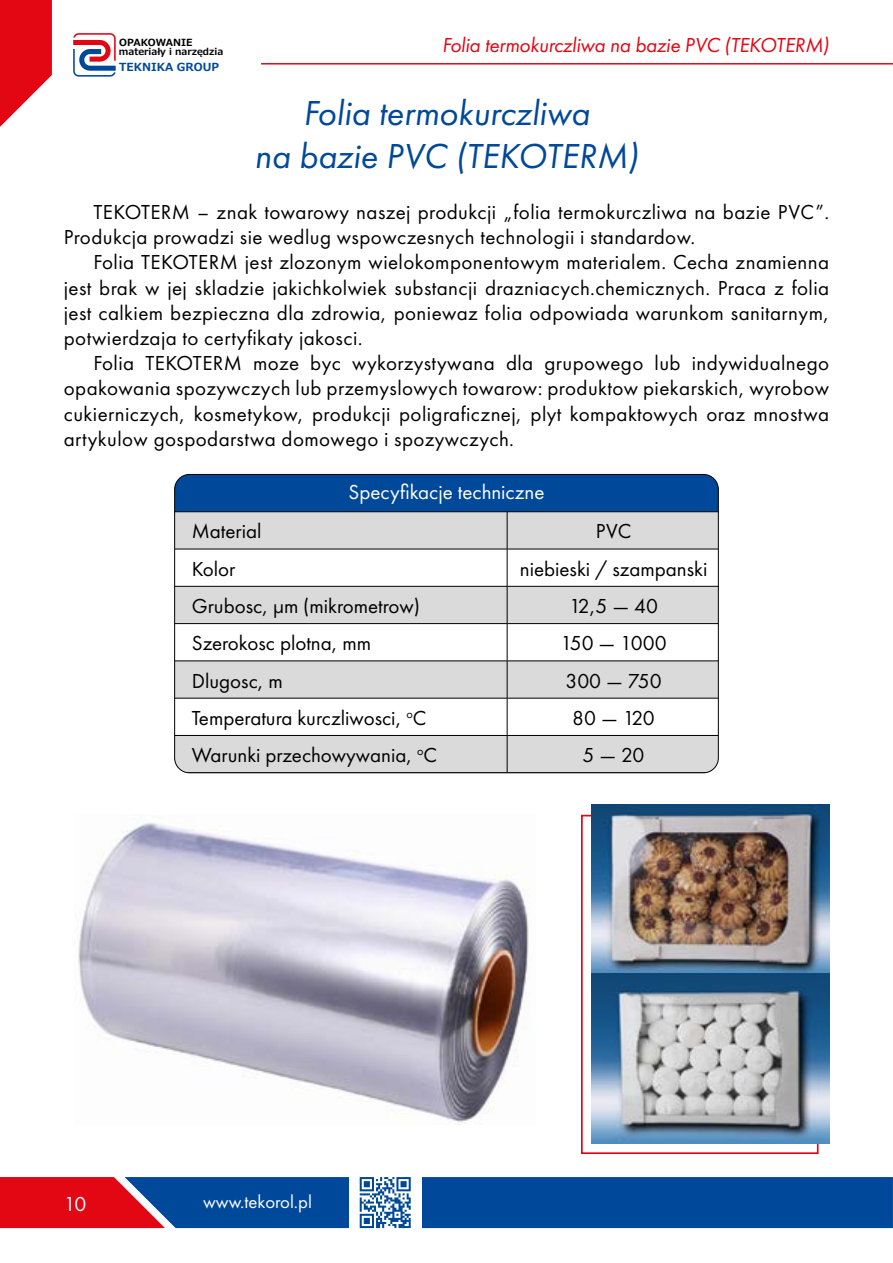
<style>
.page{position:relative;width:893px;height:1263px;background:#fff}
.page>*{position:absolute;margin:0;border:0;box-sizing:border-box;transform-origin:0 0}
.t1{font:italic 36px/43.2px "Futura PT";color:#00489a;text-align:center}
.t2{font:21px/25.2px "Futura PT";letter-spacing:.02em;color:#000;text-align:justify}
.t3{font:21px "Futura PT";color:#000}
.t4{font:italic 21px "Futura PT";letter-spacing:-.01em;color:#e30613}
.t5{font:21px "Futura PT";color:#fff}
.t6{font:18.75px "Futura Book C";color:#fff}
.t7{font:700 11.1px "Meiryo UI";color:#00499a}
.t8{font:700 9.9px "Meiryo UI";color:#000}
.t9{font:700 9.3px "Meiryo UI";color:#000}
</style>
<div class="page">
<svg style="left:0;top:0;width:52px;height:127px"></svg>
<svg style="left:360px;top:1228px;width:51px;height:1px"></svg>
<svg style="left:0;top:1177px;width:893px;height:51px;background:#33498b"></svg>
<svg style="left:73px;top:33px;width:43px;height:44px"></svg>
<hr style="left:261px;top:63px;width:632px;height:2px;background:#e30613">
<div style="left:581px;top:815px;width:238px;height:339px;border:2px solid #e30613"></div>
<div style="left:175px;top:474px;width:543px;height:38px;background:#00489a"></div>
<div style="left:176px;top:512px;width:541px;height:260px;background:#dadada"></div>
<svg style="left:176px;top:550px;width:541px;height:185px"></svg>
<hr style="left:507px;top:512px;width:1px;height:37px;background:#000">
<hr style="left:175px;top:549px;width:332px;height:1px;background:#000">
<hr style="left:507px;top:549px;width:211px;height:1px;background:#000">
<hr style="left:507px;top:549px;width:1px;height:37px;background:#000">
<hr style="left:175px;top:586px;width:332px;height:1px;background:#000">
<hr style="left:507px;top:586px;width:211px;height:1px;background:#000">
<hr style="left:507px;top:586px;width:1px;height:37px;background:#000">
<hr style="left:175px;top:623px;width:332px;height:1px;background:#000">
<hr style="left:507px;top:623px;width:211px;height:1px;background:#000">
<hr style="left:507px;top:624px;width:1px;height:37px;background:#000">
<hr style="left:175px;top:661px;width:332px;height:1px;background:#000">
<hr style="left:507px;top:661px;width:211px;height:1px;background:#000">
<hr style="left:507px;top:661px;width:1px;height:37px;background:#000">
<hr style="left:175px;top:698px;width:332px;height:1px;background:#000">
<hr style="left:507px;top:698px;width:211px;height:1px;background:#000">
<hr style="left:507px;top:698px;width:1px;height:37px;background:#000">
<hr style="left:175px;top:735px;width:332px;height:1px;background:#000">
<hr style="left:507px;top:735px;width:211px;height:1px;background:#000">
<hr style="left:507px;top:736px;width:1px;height:36px;background:#000">
<hr style="left:175px;top:772px;width:332px;height:1px;background:#000">
<hr style="left:507px;top:772px;width:211px;height:1px;background:#000">
<hr style="left:175px;top:511px;width:332px;height:1px;background:#000">
<hr style="left:507px;top:511px;width:211px;height:1px;background:#000">
<img style="left:592px;top:804px;width:237px;height:339px">
<img style="left:78px;top:815px;width:451px;height:310px">
<p class="t8" style="left:119px;top:36px;width:75px">OPAKOWANIE</p>
<p class="t9" style="left:119px;top:45px;width:106px">materiały i narzędzia</p>
<p class="t7" style="left:119px;top:59px;width:101px">TEKNIKA GROUP</p>
<p class="t4" style="left:442px;top:33px;width:389px">Folia termokurczliwa na bazie PVC (TEKOTERM)</p>
<h1 class="t1" style="left:255px;top:91px;width:385px">Folia termokurczliwa<br>na bazie PVC (TEKOTERM)</h1>
<p class="t2" style="left:64px;top:199px;width:767px;text-indent:30px">TEKOTERM – znak towarowy naszej produkcji „folia termokurczliwa na bazie PVC”.<br>Produkcja prowadzi sie wedlug wspowczesnych technologii i standardow.</p>
<p class="t2" style="left:64px;top:250px;width:767px;text-indent:30px">Folia TEKOTERM jest zlozonym wielokomponentowym materialem. Cecha znamienna jest brak w jej skladzie jakichkolwiek substancji drazniacych.chemicznych. Praca z folia jest calkiem bezpieczna dla zdrowia, poniewaz folia odpowiada warunkom sanitarnym, potwierdzaja to certyfikaty jakosci.</p>
<p class="t2" style="left:64px;top:350px;width:767px;text-indent:30px">Folia TEKOTERM moze byc wykorzystywana dla grupowego lub indywidualnego opakowania spozywczych lub przemyslowych towarow: produktow piekarskich, wyrobow cukierniczych, kosmetykow, produkcji poligraficznej, plyt kompaktowych oraz mnostwa artykulow gospodarstwa domowego i spozywczych.</p>
<p class="t5" style="left:348px;top:479px;width:198px">Specyfikacje techniczne</p>
<p class="t3" style="left:192px;top:519px;width:71px">Material</p>
<p class="t2" style="left:596px;top:519px;width:37px">PVC</p>
<p class="t2" style="left:192px;top:556px;width:45px">Kolor</p>
<p class="t3" style="left:520px;top:556px;width:189px">niebieski / szampanski</p>
<p class="t3" style="left:192px;top:593px;width:230px">Grubosc, µm (mikrometrow)</p>
<p class="t2" style="left:569px;top:593px;width:90px">12,5 — 40</p>
<p class="t3" style="left:192px;top:631px;width:181px">Szerokosc plotna, mm</p>
<p class="t2" style="left:560px;top:630px;width:108px">150 — 1000</p>
<p class="t3" style="left:192px;top:668px;width:93px">Dlugosc, m</p>
<p class="t2" style="left:565px;top:668px;width:98px">300 — 750</p>
<p class="t3" style="left:192px;top:705px;width:236px">Temperatura kurczliwosci, <sup>о</sup>С</p>
<p class="t2" style="left:572px;top:705px;width:84px">80 — 120</p>
<p class="t3" style="left:192px;top:743px;width:247px">Warunki przechowywania, <sup>о</sup>С</p>
<p class="t2" style="left:583px;top:742px;width:63px">5 — 20</p>
<p class="t5" style="left:64px;top:1191px;width:24px">10</p>
<p class="t6" style="left:203px;top:1192px;width:110px">www.tekorol.pl</p>
</div>
